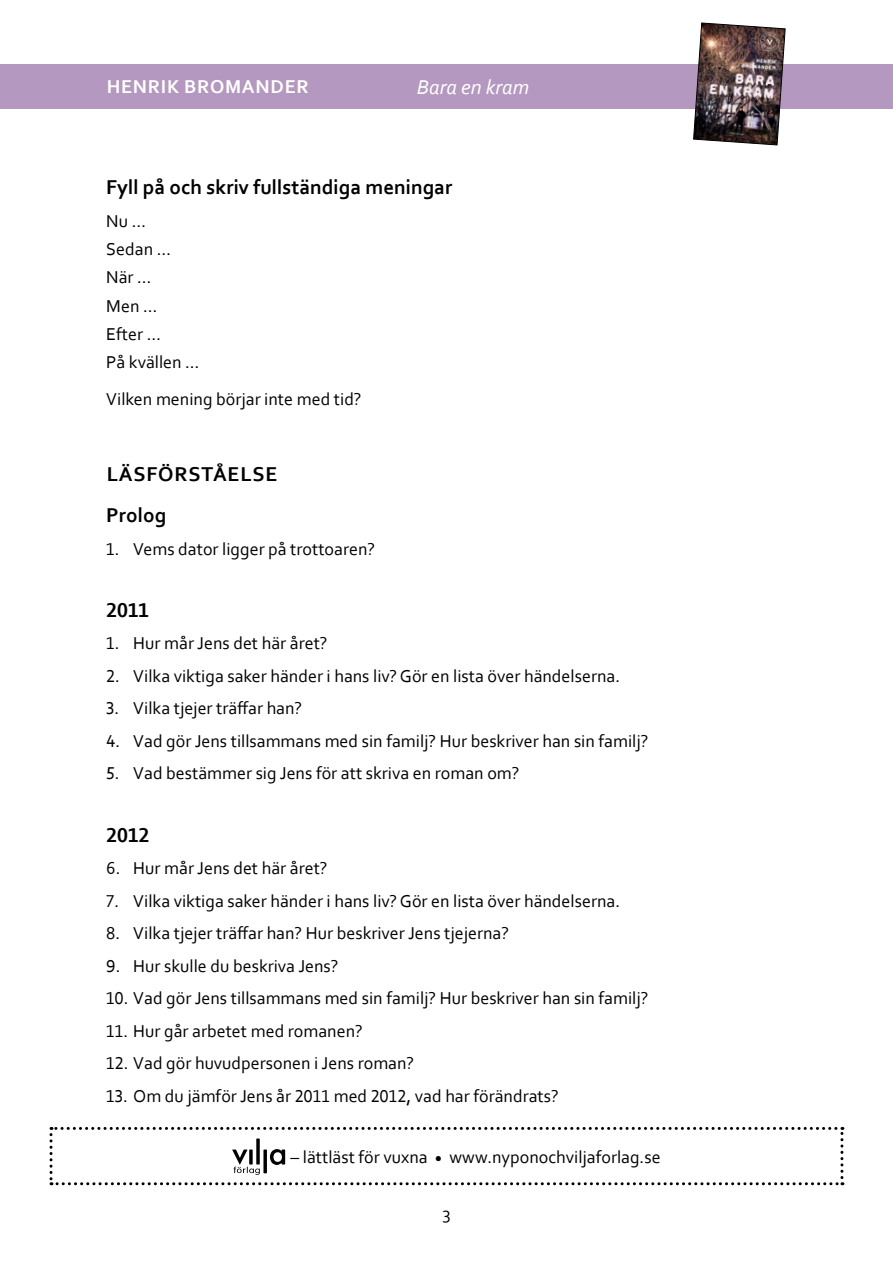
<style>
.page{position:relative;width:893px;height:1263px;background:#fff}
.page>*{position:absolute;margin:0;border:0;box-sizing:border-box;transform-origin:0 0}
.t1{font:700 21px "Corbel";color:#000}
.t2{font:700 21px/41px "Corbel";letter-spacing:.04em;color:#000}
.t3{font:italic 21px "Corbel";color:#fff}
.t4{font:700 19.5px "Corbel";letter-spacing:.04em;color:#fff}
.t5{font:18px/28.2px "Corbel";color:#000}
</style>
<div class="page">
<div style="left:0;top:64px;width:893px;height:44px;background:#b498bf"></div>
<img style="left:693px;top:23px;width:92px;height:122px">
<svg style="left:50px;top:1127px;width:793px;height:58px"></svg>
<p class="t4" style="left:107px;top:75px;width:204px">HENRIK BROMANDER</p>
<p class="t3" style="left:417px;top:74px;width:114px">Bara en kram</p>
<p class="t1" style="left:106px;top:174px;width:348px">Fyll på och skriv fullständiga meningar</p>
<p class="t5" style="left:106px;top:206px;width:95px">Nu …<br>Sedan …<br>När …<br>Men …<br>Efter …<br>På kvällen …</p>
<p class="t5" style="left:106px;top:384px;width:257px">Vilken mening börjar inte med tid?</p>
<p class="t2" style="left:106px;top:453px;width:173px">LÄSFÖRSTÅELSE<br>Prolog</p>
<p class="t5" style="left:106px;top:534px;width:270px">1. Vems dator ligger på trottoaren?</p>
<p class="t1" style="left:106px;top:597px;width:44px">2011</p>
<p class="t5" style="left:106px;top:629px;width:223px">1. Hur mår Jens det här året?</p>
<p class="t5" style="left:106px;top:661px;width:515px">2. Vilka viktiga saker händer i hans liv? Gör en lista över händelserna.</p>
<p class="t5" style="left:106px;top:694px;width:197px">3. Vilka tjejer träffar han?</p>
<p class="t5" style="left:106px;top:726px;width:544px">4. Vad gör Jens tillsammans med sin familj? Hur beskriver han sin familj?</p>
<p class="t5" style="left:106px;top:759px;width:415px">5. Vad bestämmer sig Jens för att skriva en roman om?</p>
<p class="t1" style="left:106px;top:822px;width:45px">2012</p>
<p class="t5" style="left:106px;top:853px;width:223px">6. Hur mår Jens det här året?</p>
<p class="t5" style="left:106px;top:886px;width:515px">7. Vilka viktiga saker händer i hans liv? Gör en lista över händelserna.</p>
<p class="t5" style="left:106px;top:919px;width:404px">8. Vilka tjejer träffar han? Hur beskriver Jens tjejerna?</p>
<p class="t5" style="left:106px;top:951px;width:234px">9. Hur skulle du beskriva Jens?</p>
<p class="t5" style="left:106px;top:984px;width:544px">10. Vad gör Jens tillsammans med sin familj? Hur beskriver han sin familj?</p>
<p class="t5" style="left:106px;top:1016px;width:258px">11. Hur går arbetet med romanen?</p>
<p class="t5" style="left:106px;top:1049px;width:309px">12. Vad gör huvudpersonen i Jens roman?</p>
<p class="t5" style="left:106px;top:1081px;width:454px">13. Om du jämför Jens år 2011 med 2012, vad har förändrats?</p>
<p class="t5" style="left:291px;top:1142px;width:372px">– lättläst för vuxna <sub>•</sub> www.nyponochviljaforlag.se</p>
<p class="t5" style="left:442px;top:1198px;width:10px">3</p>
</div>
